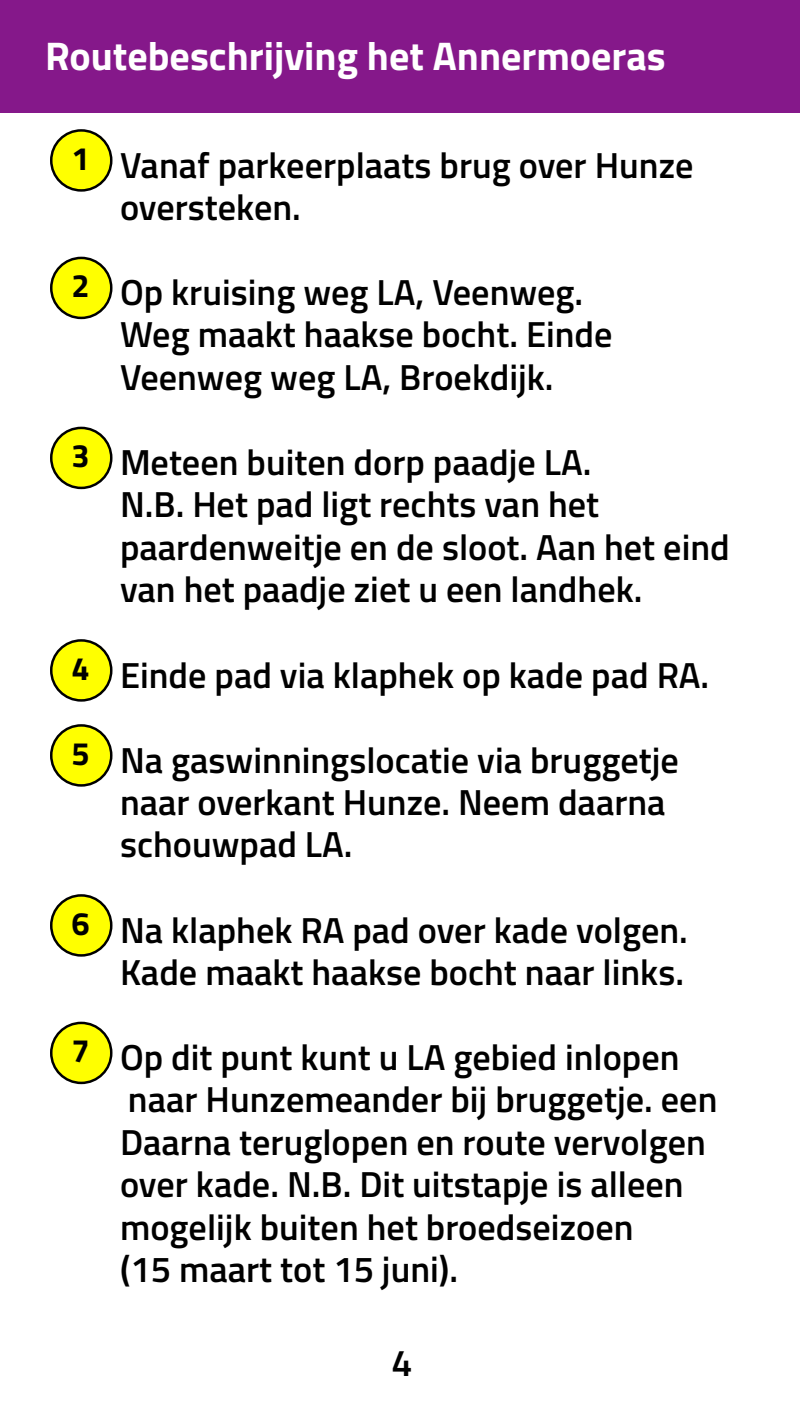
<style>
.page{position:relative;width:800px;height:1420px;background:#fff}
.page>*{position:absolute;margin:0;border:0;box-sizing:border-box;transform-origin:0 0}
.t1{font:700 40px "Titillium";color:#fff}
.t2{font:600 37.5px "Titillium";color:#000}
.t3{font:600 36.25px/42.5px "Titillium";color:#000}
</style>
<div class="page">
<div style="left:51px;top:130px;width:60px;height:60px;background:#ff0;border-radius:50%"></div>
<div style="left:50px;top:129px;width:62px;height:63px;border:2px solid #000;border-radius:50%"></div>
<div style="left:51px;top:258px;width:60px;height:60px;background:#ff0;border-radius:50%"></div>
<div style="left:50px;top:257px;width:62px;height:62px;border:2px solid #000;border-radius:50%"></div>
<div style="left:51px;top:428px;width:60px;height:60px;background:#ff0;border-radius:50%"></div>
<div style="left:50px;top:427px;width:62px;height:62px;border:2px solid #000;border-radius:50%"></div>
<div style="left:51px;top:640px;width:60px;height:60px;background:#ff0;border-radius:50%"></div>
<div style="left:50px;top:639px;width:62px;height:63px;border:2px solid #000;border-radius:50%"></div>
<div style="left:51px;top:725px;width:60px;height:60px;background:#ff0;border-radius:50%"></div>
<div style="left:50px;top:724px;width:62px;height:63px;border:2px solid #000;border-radius:50%"></div>
<div style="left:51px;top:895px;width:60px;height:60px;background:#ff0;border-radius:50%"></div>
<div style="left:50px;top:894px;width:62px;height:63px;border:2px solid #000;border-radius:50%"></div>
<div style="left:51px;top:1023px;width:60px;height:60px;background:#ff0;border-radius:50%"></div>
<div style="left:50px;top:1022px;width:62px;height:62px;border:2px solid #000;border-radius:50%"></div>
<div style="left:0;top:0;width:800px;height:112px;background:#85188a"></div>
<p class="t1" style="left:45px;top:25px;width:622px">Routebeschrijving het Annermoeras</p>
<p class="t3" style="left:120px;top:142px;width:575px;text-indent:-48px"><sup>1</sup> Vanaf parkeerplaats brug over Hunze oversteken.</p>
<p class="t3" style="left:120px;top:269px;width:494px;text-indent:-48px"><sup>2</sup> Op kruising weg LA, Veenweg.<br>Weg maakt haakse bocht. Einde<br>Veenweg weg LA, Broekdijk.</p>
<p class="t3" style="left:120px;top:439px;width:611px;text-indent:-48px"><sup>3</sup> Meteen buiten dorp paadje LA.<br>N.B. Het pad ligt rechts van het paardenweitje en de sloot. Aan het eind van het paadje ziet u een landhek.</p>
<p class="t3" style="left:72px;top:652px;width:639px"><sup>4</sup> Einde pad via klaphek op kade pad RA.</p>
<p class="t3" style="left:120px;top:737px;width:560px;text-indent:-48px"><sup>5</sup> Na gaswinningslocatie via bruggetje naar overkant Hunze. Neem daarna schouwpad LA.</p>
<p class="t3" style="left:72px;top:907px;width:618px;text-align:right"><sup>6</sup> Na klaphek RA pad over kade volgen.<br>Kade maakt haakse bocht naar links.</p>
<p class="t3" style="left:120px;top:1034px;width:599px;text-indent:-48px"><sup>7</sup> Op dit punt kunt u LA gebied inlopen naar Hunzemeander bij bruggetje. een Daarna teruglopen en route vervolgen over kade. N.B. Dit uitstapje is alleen mogelijk buiten het broedseizoen<br>(15 maart tot 15 juni).</p>
<p class="t2" style="left:391px;top:1335px;width:22px">4</p>
</div>
